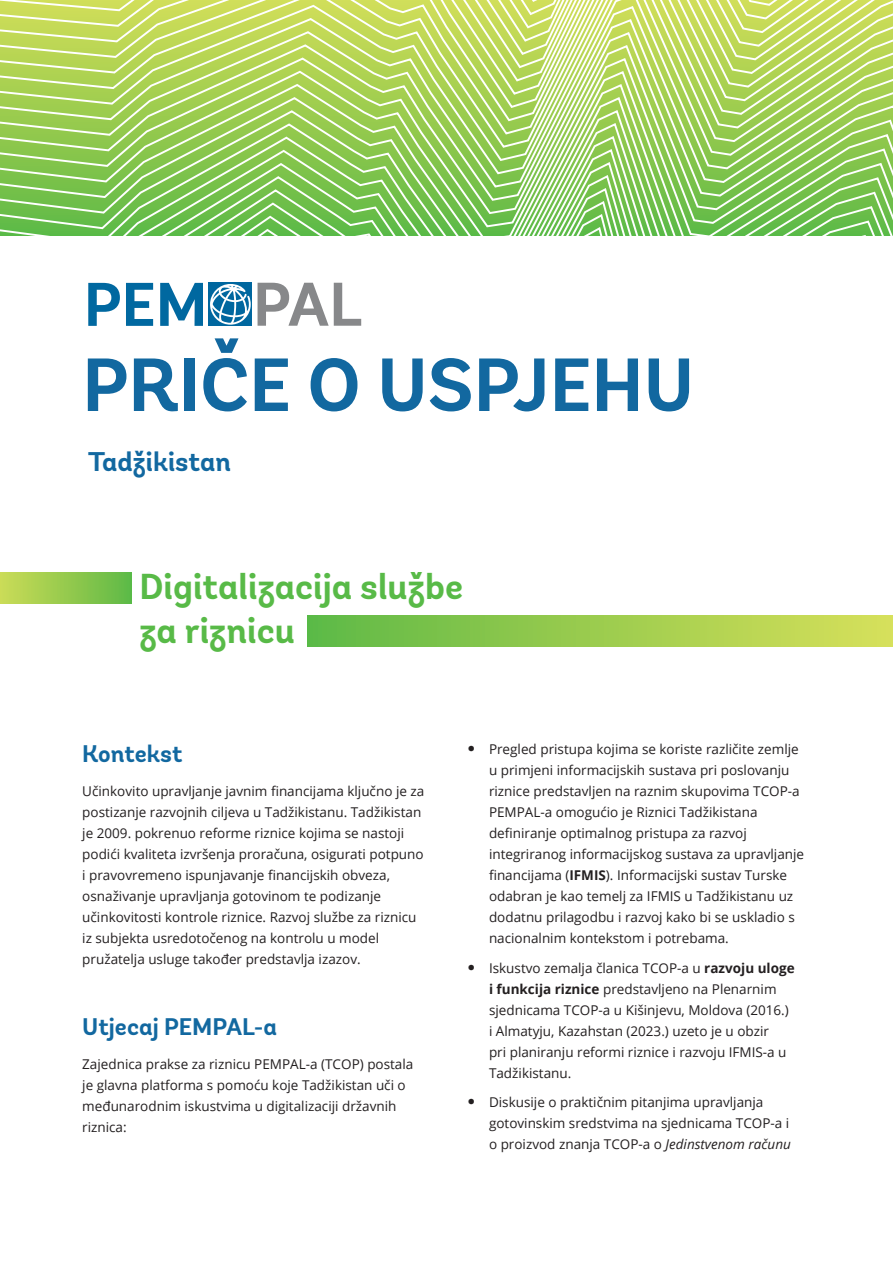
<style>
.page{position:relative;width:893px;height:1263px;background:#fff}
.page>*{position:absolute;margin:0;border:0;box-sizing:border-box;transform-origin:0 0}
.t1{font:700 75px "Andes";color:#1268a0}
.subtitle_level_1_1_1_1{font:700 36px/43.2px "Andes";color:#58ba47}
.t2{font:700 27px "Andes";color:#1268a0}
.subtitle_level_1_1_1_1-2{font:700 24px "Andes";color:#1268a0}
.Body_text{font:13.5px/21px "Open Sans";color:#231f20}
.s1{font-family:"Myriad Pro";font-weight:700;font-size:21px}
.s2{font-weight:700}
.s3{font-style:italic}
</style>
<div class="page">
<svg style="left:0;top:0;width:893px;height:6px;background:#d9e47a"></svg>
<svg style="left:0;top:6px;width:893px;height:16px;background:#d5e279"></svg>
<svg style="left:0;top:22px;width:893px;height:15px;background:#cfe077"></svg>
<svg style="left:0;top:37px;width:893px;height:16px;background:#c9de76"></svg>
<svg style="left:0;top:53px;width:893px;height:16px;background:#c3dc75"></svg>
<svg style="left:0;top:69px;width:893px;height:14px;background:#bdda74"></svg>
<svg style="left:0;top:83px;width:893px;height:13px;background:#b8d973"></svg>
<svg style="left:0;top:96px;width:893px;height:13px;background:#b3d772"></svg>
<svg style="left:0;top:109px;width:893px;height:13px;background:#aed571"></svg>
<svg style="left:0;top:122px;width:893px;height:13px;background:#aad471"></svg>
<svg style="left:0;top:135px;width:893px;height:13px;background:#a4d270"></svg>
<svg style="left:0;top:148px;width:893px;height:13px;background:#9fd06f"></svg>
<svg style="left:0;top:161px;width:893px;height:13px;background:#99cf6f"></svg>
<svg style="left:0;top:174px;width:893px;height:13px;background:#94cd6e"></svg>
<svg style="left:0;top:187px;width:893px;height:48px;background:#86ca6c"></svg>
<div style="left:209px;top:283px;width:43px;height:43px;background:#00679f"></div>
<svg style="left:88px;top:283px;width:115px;height:43px"></svg>
<svg style="left:258px;top:283px;width:103px;height:43px"></svg>
<svg style="left:210px;top:284px;width:41px;height:41px"></svg>
<div style="left:0;top:572px;width:132px;height:31px;background:linear-gradient(to right,#ccdb57,#5eb946)"></div>
<div style="left:307px;top:616px;width:586px;height:30px;background:linear-gradient(to right,#5eb946,#d8e059)"></div>
<p class="t1" style="left:82px;top:338px;width:613px">PRIČE O USPJEHU</p>
<p class="t2" style="left:88px;top:445px;width:144px">Tadžikistan</p>
<p class="subtitle_level_1_1_1_1" style="left:139px;top:566px;width:325px">Digitalizacija službe za riznicu</p>
<p class="subtitle_level_1_1_1_1-2" style="left:82px;top:739px;width:102px">Kontekst</p>
<p class="Body_text" style="left:82px;top:780px;width:344px">Učinkovito upravljanje javnim financijama ključno je za postizanje razvojnih ciljeva u Tadžikistanu. Tadžikistan je 2009. pokrenuo reforme riznice kojima se nastoji podići kvaliteta izvršenja proračuna, osigurati potpuno i pravovremeno ispunjavanje financijskih obveza, osnaživanje upravljanja gotovinom te podizanje učinkovitosti kontrole riznice. Razvoj službe za riznicu iz subjekta usredotočenog na kontrolu u model pružatelja usluge također predstavlja izazov.</p>
<p class="subtitle_level_1_1_1_1-2" style="left:82px;top:1012px;width:196px">Utjecaj PEMPAL-a</p>
<p class="Body_text" style="left:82px;top:1053px;width:333px">Zajednica prakse za riznicu PEMPAL-a (TCOP) postala je glavna platforma s pomoću koje Tadžikistan uči o međunarodnim iskustvima u digitalizaciji državnih riznica:</p>
<p class="Body_text" style="left:489px;top:739px;width:317px;text-indent:-21px"><span class="s1">•</span> Pregled pristupa kojima se koriste različite zemlje u primjeni informacijskih sustava pri poslovanju riznice predstavljen na raznim skupovima TCOP-a PEMPAL-a omogućio je Riznici Tadžikistana definiranje optimalnog pristupa za razvoj integriranog informacijskog sustava za upravljanje financijama (<span class="s2">IFMIS</span>). Informacijski sustav Turske odabran je kao temelj za IFMIS u Tadžikistanu uz dodatnu prilagodbu i razvoj kako bi se uskladio s nacionalnim kontekstom i potrebama.</p>
<p class="Body_text" style="left:489px;top:957px;width:307px;text-indent:-21px"><span class="s1">•</span> Iskustvo zemalja članica TCOP-a u <span class="s2">razvoju uloge i funkcija riznice</span> predstavljeno na Plenarnim sjednicama TCOP-a u Kišinjevu, Moldova (2016.) i Almatyju, Kazahstan (2023.) uzeto je u obzir<br>pri planiranju reformi riznice i razvoju IFMIS-a u Tadžikistanu.</p>
<p class="Body_text" style="left:489px;top:1092px;width:303px;text-indent:-21px"><span class="s1">•</span> Diskusije o praktičnim pitanjima upravljanja gotovinskim sredstvima na sjednicama TCOP-a i o proizvod znanja TCOP-a o <span class="s3">Jedinstvenom računu</span></p>
</div>
